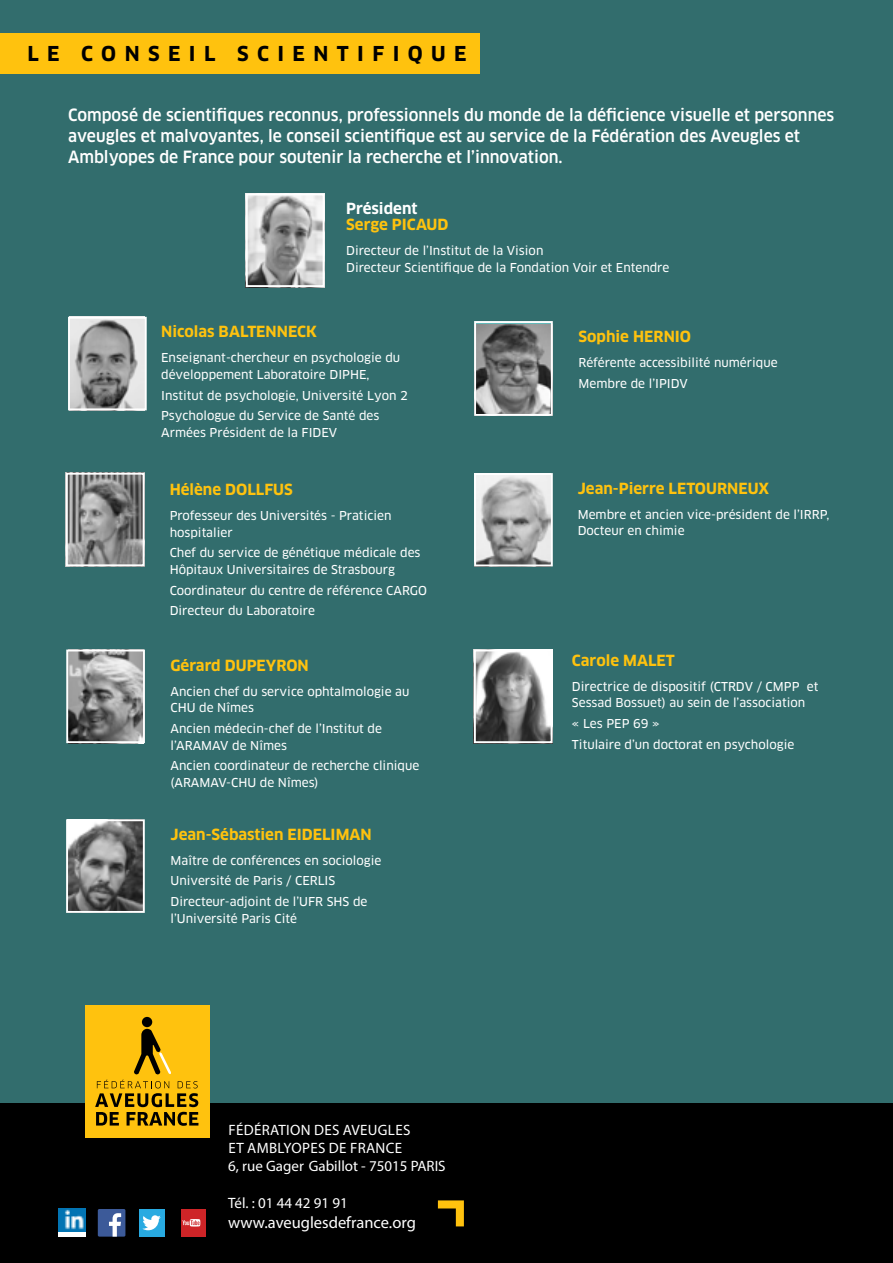
<style>
.page{position:relative;width:893px;height:1263px;background:#326d6d}
.page>*{position:absolute;margin:0;border:0;box-sizing:border-box;transform-origin:0 0}
.t1{font:700 20.1px "Clan OT";letter-spacing:.42em;color:#000}
.t2{font:500 16.5px/21px "Clan OT";color:#fff;scale:.95 1}
.t3{font:16.5px "Myriad Pro";color:#fff}
.t4{font:700 15px "Clan OT";color:#ffc20e}
.t5{font:15px/18px "Myriad Pro";letter-spacing:.01em;color:#fff}
.t6{font:700 15px "Clan OT";color:#fff}
.t7{font:12px/16.5px "Clan OT News";color:#fff}
</style>
<div class="page">
<div style="left:0;top:33px;width:479px;height:40px;background:#ffc20e"></div>
<img style="left:249px;top:196px;width:72px;height:88px">
<div style="left:246px;top:193px;width:78px;height:94px;border:2px solid #fff"></div>
<img style="left:71px;top:320px;width:73px;height:87px">
<div style="left:68px;top:317px;width:79px;height:93px;border:2px solid #fff"></div>
<img style="left:69px;top:476px;width:73px;height:87px">
<div style="left:66px;top:473px;width:79px;height:93px;border:2px solid #fff"></div>
<img style="left:69px;top:652px;width:73px;height:88px">
<div style="left:66px;top:649px;width:79px;height:94px;border:2px solid #fff"></div>
<img style="left:69px;top:822px;width:73px;height:88px">
<div style="left:66px;top:819px;width:79px;height:94px;border:2px solid #fff"></div>
<img style="left:477px;top:324px;width:73px;height:89px">
<div style="left:474px;top:321px;width:79px;height:95px;border:2px solid #fff"></div>
<img style="left:477px;top:476px;width:73px;height:87px">
<div style="left:474px;top:473px;width:79px;height:93px;border:2px solid #fff"></div>
<img style="left:477px;top:652px;width:73px;height:88px">
<div style="left:474px;top:649px;width:79px;height:94px;border:2px solid #fff"></div>
<div style="left:0;top:1103px;width:893px;height:160px;background:#000"></div>
<svg style="left:438px;top:1200px;width:26px;height:26px"></svg>
<div style="left:85px;top:1005px;width:125px;height:133px;background:#ffc20e"></div>
<div style="left:142px;top:1017px;width:10px;height:10px;background:#000;border-radius:50%"></div>
<svg style="left:95px;top:1029px;width:103px;height:97px"></svg>
<div style="left:98px;top:1209px;width:27px;height:27px;background:#3c5a99;border-radius:2px"></div>
<svg style="left:109px;top:1213px;width:12px;height:23px"></svg>
<div style="left:139px;top:1209px;width:26px;height:27px;background:#28aae1"></div>
<svg style="left:142px;top:1215px;width:19px;height:15px"></svg>
<div style="left:181px;top:1209px;width:24px;height:27px;background:#ce2427"></div>
<svg style="left:182px;top:1219px;width:18px;height:7px"></svg>
<svg style="left:58px;top:1231px;width:28px;height:5px"></svg>
<img style="left:58px;top:1209px;width:28px;height:22px">
<h1 class="t1" style="left:28px;top:42px;width:441px">LE CONSEIL SCIENTIFIQUE</h1>
<p class="t2" style="left:68px;top:105px;width:808px">Composé de scientifques reconnus, professionnels du monde de la défcience visuelle et personnes aveugles et malvoyantes, le conseil scientifque est au service de la Fédération des Aveugles et<br>Amblyopes de France pour soutenir la recherche et l’innovation.</p>
<p class="t6" style="left:346px;top:200px;width:73px">Président</p>
<p class="t4" style="left:346px;top:216px;width:104px">Serge PICAUD</p>
<p class="t7" style="left:346px;top:243px;width:325px">Directeur de l’Institut de la Vision<br>Directeur Scientifque de la Fondation Voir et Entendre</p>
<p class="t4" style="left:161px;top:323px;width:157px">Nicolas BALTENNECK</p>
<p class="t7" style="left:161px;top:350px;width:241px">Enseignant-chercheur en psychologie du développement Laboratoire DIPHE,</p>
<p class="t7" style="left:161px;top:385px;width:248px;line-height:20.7px">Institut de psychologie, Université Lyon 2<br>Psychologue du Service de Santé des</p>
<p class="t7" style="left:161px;top:424px;width:178px">Armées Président de la FIDEV</p>
<p class="t4" style="left:578px;top:328px;width:114px">Sophie HERNIO</p>
<p class="t7" style="left:578px;top:353px;width:201px;line-height:20.7px">Référente accessibilité numérique<br>Membre de l’IPIDV</p>
<p class="t4" style="left:170px;top:481px;width:125px">Hélène DOLLFUS</p>
<p class="t4" style="left:578px;top:479px;width:193px">Jean-Pierre LETOURNEUX</p>
<p class="t7" style="left:578px;top:506px;width:253px">Membre et ancien vice-président de l’IRRP,</p>
<p class="t7" style="left:170px;top:524px;width:65px">hospitalier</p>
<p class="t7" style="left:170px;top:507px;width:223px">Professeur des Universités - Praticien</p>
<p class="t7" style="left:578px;top:522px;width:108px">Docteur en chimie</p>
<p class="t7" style="left:170px;top:545px;width:252px">Chef du service de génétique médicale des<br>Hôpitaux Universitaires de Strasbourg</p>
<p class="t7" style="left:170px;top:580px;width:259px;line-height:20.7px">Coordinateur du centre de référence CARGO<br>Directeur du Laboratoire</p>
<p class="t4" style="left:171px;top:656px;width:140px">Gérard DUPEYRON</p>
<p class="t7" style="left:171px;top:683px;width:240px">Ancien chef du service ophtalmologie au<br>CHU de Nîmes</p>
<p class="t7" style="left:171px;top:720px;width:213px">Ancien médecin-chef de l’Institut de</p>
<p class="t4" style="left:572px;top:651px;width:104px">Carole MALET</p>
<p class="t7" style="left:572px;top:678px;width:248px">Directrice de dispositif (CTRDV / CMPP et<br>Sessad Bossuet) au sein de l’association</p>
<p class="t7" style="left:572px;top:715px;width:89px">« Les PEP 69 »</p>
<p class="t7" style="left:171px;top:737px;width:118px">l’ARAMAV de Nîmes</p>
<p class="t7" style="left:572px;top:736px;width:224px">Titulaire d’un doctorat en psychologie</p>
<p class="t7" style="left:171px;top:758px;width:250px">Ancien coordinateur de recherche clinique (ARAMAV-CHU de Nîmes)</p>
<p class="t4" style="left:171px;top:825px;width:203px">Jean-Sébastien EIDELIMAN</p>
<p class="t7" style="left:171px;top:850px;width:212px;line-height:20.7px">Maître de conférences en sociologie<br>Université de Paris / CERLIS<br>Directeur-adjoint de l’UFR SHS de</p>
<p class="t7" style="left:171px;top:910px;width:128px">l’Université Paris Cité</p>
<p class="t5" style="left:228px;top:1120px;width:219px">FÉDÉRATION DES AVEUGLES<br>ET AMBLYOPES DE FRANCE<br>6, rue Gager Gabillot - 75015 PARIS</p>
<p class="t5" style="left:228px;top:1194px;width:121px">Tél. : 01 44 42 91 91</p>
<h2 class="t3" style="left:228px;top:1212px;width:189px">www.aveuglesdefrance.org</h2>
</div>
